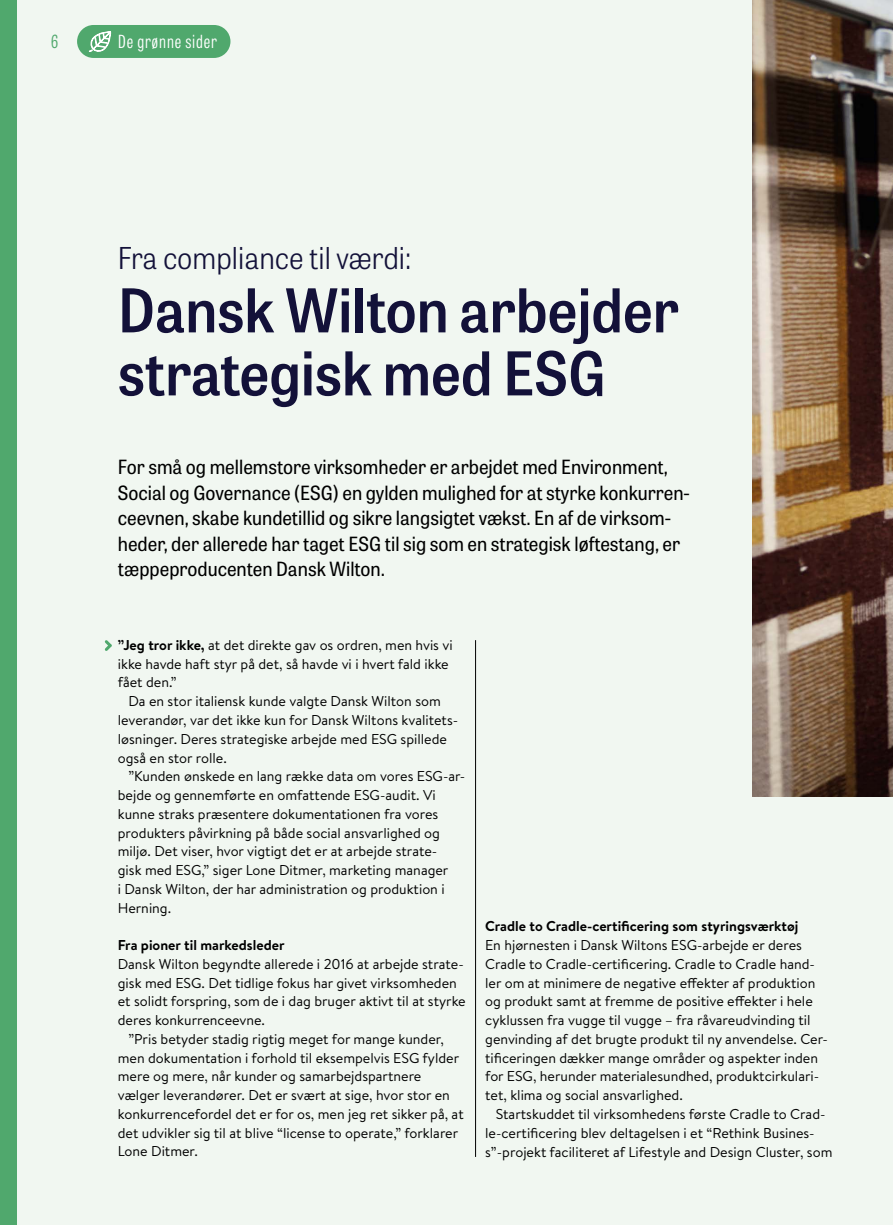
<style>
.page{position:relative;width:893px;height:1225px;background:#f1f7f1}
.page>*{position:absolute;margin:0;border:0;box-sizing:border-box;transform-origin:0 0}
.t1{font:60px/63px "Tablet Gothic Narrow Sb";color:#131139}
.t2{font:30px "Tablet Gothic Narrow Lt";color:#131139}
.t3{font:19.5px/25.5px "Tablet Gothic Narrow";color:#000}
.t4{font:300 18px "Tablet Gothic Compressed";letter-spacing:.05em;color:#fff}
.t5{font:300 18px "Tablet Gothic Compressed";color:#50a86d}
.t6{font:14.25px/18.8px "Brandon Text";color:#000}
.t7{font:700 14.25px "Brandon Text";color:#000}
.s1{font-weight:700}
</style>
<div class="page">
<hr style="left:475px;top:640px;width:1px;height:517px;background:#000">
<svg style="left:104px;top:640px;width:8px;height:11px"></svg>
<div style="left:0;top:0;width:17px;height:1225px;background:#50a86d"></div>
<div style="left:77px;top:25px;width:153px;height:33px;background:#50a86d;border-radius:16px"></div>
<svg style="left:89px;top:31px;width:22px;height:21px"></svg>
<img style="left:753px;top:0;width:140px;height:796px">
<p class="t5" style="left:51px;top:29px;width:8px">6</p>
<p class="t4" style="left:118px;top:29px;width:100px">De grønne sider</p>
<h2 class="t2" style="left:118px;top:238px;width:295px">Fra compliance til værdi:</h2>
<h1 class="t1" style="left:118px;top:277px;width:563px">Dansk Wilton arbejder strategisk med ESG</h1>
<p class="t3" style="left:118px;top:453px;width:574px">For små og mellemstore virksomheder er arbejdet med Environment, Social og Governance (ESG) en gylden mulighed for at styrke konkurren&shy;ceevnen, skabe kundetillid og sikre langsigtet vækst. En af de virksom&shy;heder, der allerede har taget ESG til sig som en strategisk løftestang, er tæppeproducenten Dansk Wilton.</p>
<p class="t6" style="left:118px;top:635px;width:336px"><span class="s1">”Jeg tror ikke,</span> at det direkte gav os ordren, men hvis vi ikke havde haft styr på det, så havde vi i hvert fald ikke fået den.”</p>
<p class="t6" style="left:118px;top:691px;width:342px;text-indent:11px">Da en stor italiensk kunde valgte Dansk Wilton som leverandør, var det ikke kun for Dansk Wiltons kvalitets&shy;løsninger. Deres strategiske arbejde med ESG spillede også en stor rolle.</p>
<p class="t6" style="left:118px;top:766px;width:349px;text-indent:11px">”Kunden ønskede en lang række data om vores ESG-ar&shy;bejde og gennemførte en omfattende ESG-audit. Vi kunne straks præsentere dokumentationen fra vores produkters påvirkning på både social ansvarlighed og miljø. Det viser, hvor vigtigt det er at arbejde strate-<br>gisk med ESG,” siger Lone Ditmer, marketing manager<br>i Dansk Wilton, der har administration og produktion i Herning.</p>
<p class="t7" style="left:118px;top:935px;width:168px">Fra pioner til markedsleder</p>
<p class="t6" style="left:118px;top:954px;width:347px">Dansk Wilton begyndte allerede i 2016 at arbejde strate-</p>
<p class="t6" style="left:118px;top:973px;width:341px">gisk med ESG. Det tidlige fokus har givet virksomheden</p>
<p class="t6" style="left:118px;top:991px;width:349px">et solidt forspring, som de i dag bruger aktivt til at styrke</p>
<p class="t6" style="left:118px;top:1010px;width:149px">deres konkurrenceevne.</p>
<p class="t6" style="left:128px;top:1029px;width:317px">”Pris betyder stadig rigtig meget for mange kunder,</p>
<p class="t6" style="left:118px;top:1048px;width:343px">men dokumentation i forhold til eksempelvis ESG fylder</p>
<p class="t6" style="left:118px;top:1066px;width:305px">mere og mere, når kunder og samarbejdspartnere</p>
<p class="t6" style="left:118px;top:1085px;width:334px">vælger leverandører. Det er svært at sige, hvor stor en</p>
<p class="t6" style="left:118px;top:1104px;width:347px">konkurrencefordel det er for os, men jeg ret sikker på, at</p>
<p class="t6" style="left:118px;top:1123px;width:342px">det udvikler sig til at blive “license to operate,” forklarer</p>
<p class="t6" style="left:118px;top:1141px;width:82px">Lone Ditmer.</p>
<p class="t7" style="left:485px;top:916px;width:315px">Cradle to Cradle-certificering som styringsværktøj</p>
<p class="t6" style="left:485px;top:935px;width:344px">En hjørnesten i Dansk Wiltons ESG-arbejde er deres Cradle to Cradle-certificering. Cradle to Cradle hand&shy;ler om at minimere de negative effekter af produktion og produkt samt at fremme de positive effekter i hele cyklussen fra vugge til vugge – fra råvareudvinding til genvinding af det brugte produkt til ny anvendelse. Cer&shy;tificeringen dækker mange områder og aspekter inden for ESG, herunder materialesundhed, produktcirkulari&shy;tet, klima og social ansvarlighed.</p>
<p class="t6" style="left:485px;top:1104px;width:349px;text-indent:11px">Startskuddet til virksomhedens første Cradle to Crad&shy;le-certificering blev deltagelsen i et “Rethink Busines&shy;s”-projekt faciliteret af Lifestyle and Design Cluster, som</p>
</div>
